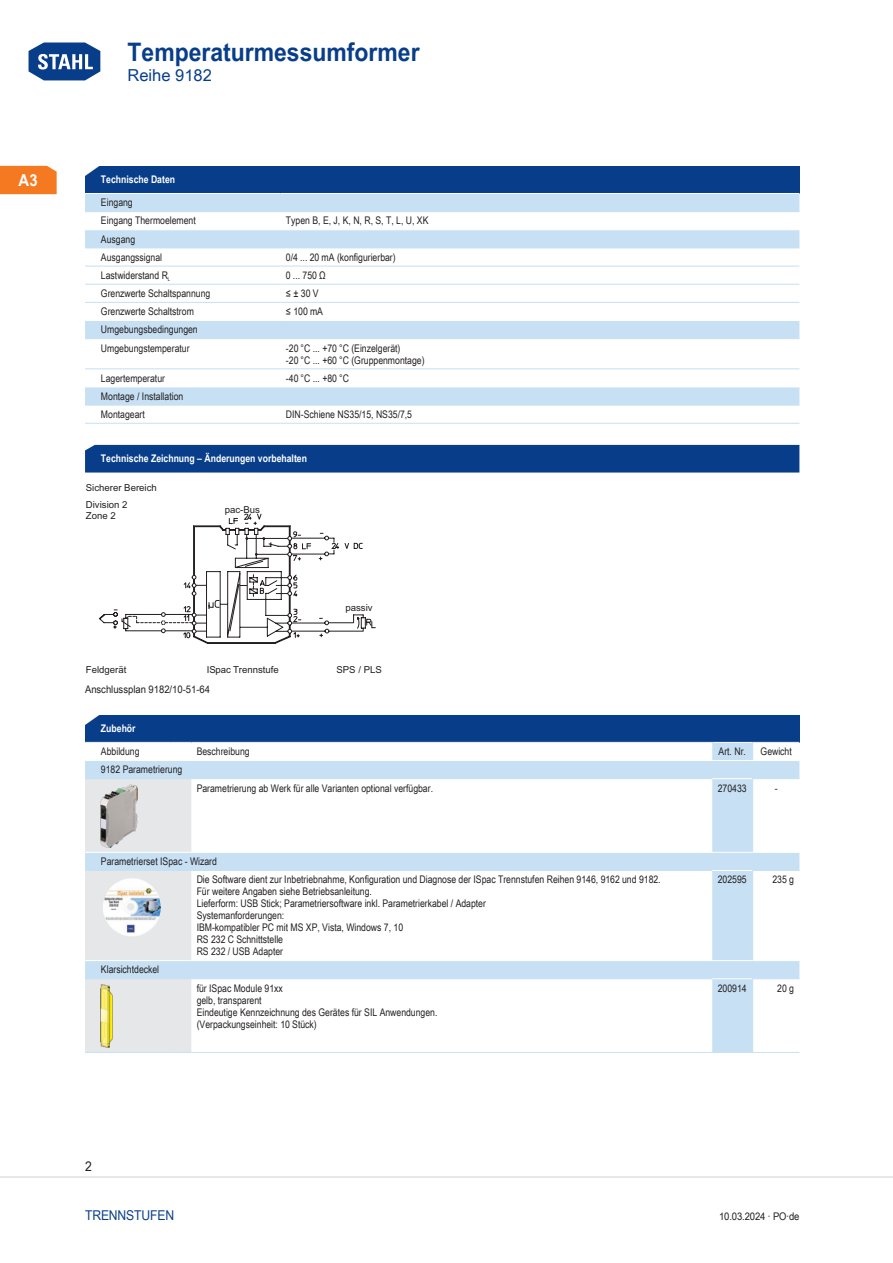
<style>
.page{position:relative;width:893px;height:1263px;background:#fff}
.page>*{position:absolute;margin:0;border:0;box-sizing:border-box;transform-origin:0 0}
.t1{font:700 25.5px "Arial Unicode MS";color:#083e89;scale:.9 1}
.TabHeader1stColumn{font:700 24px "Arial Unicode MS";color:#fff;scale:1.45 1}
.t2{font:16.5px "Arial Unicode MS";color:#083e89}
.t3{font:700 16.5px "Arial Unicode MS";color:#fff;scale:.9 1}
.t4{font:13.5px "Arial Unicode MS";letter-spacing:-.01em;color:#083e89;scale:.9 1}
.t5{font:13.5px "Arial Unicode MS";color:#231f20;scale:.9 1}
.TabBodyLeft{font:10.5px/12px "Arial Unicode MS";color:#231f20;scale:.83 1}
.TabBody1stColumn{font:10.5px "Arial Unicode MS";color:#231f20;scale:.83 1}
.TabHeader1stColumn-2{font:700 10.5px "Arial Unicode MS";color:#fff;scale:.83 1}
.TabBody1stColumnTitl{font:10.5px "Arial Unicode MS";color:#231f20;scale:.83 1}
.TabBodyLeft-2{font:10.5px "Arial Unicode MS";color:#231f20;scale:.9 1}
.TabBodyCenter{font:10.5px "Arial Unicode MS";color:#231f20;scale:.83 1}
.TabBodyRight{font:10.5px "Arial Unicode MS";color:#231f20;scale:.83 1}
.t6{font:9.6px/10.6px "Arial";color:#231f20}
.s1{font-weight:400;font-size:31.65px;color:#fff}
</style>
<div class="page">
<svg style="left:28px;top:42px;width:73px;height:39px"></svg>
<hr style="left:0;top:1176px;width:893px;height:2px;background:#e6e7e9">
<div style="left:0;top:166px;width:57px;height:28px;background:#f47921"></div>
<div style="left:85px;top:166px;width:714px;height:27px;background:#083e89"></div>
<svg style="left:85px;top:194px;width:714px;height:211px"></svg>
<hr style="left:85px;top:211px;width:196px;height:1px;background:#c7e0f3">
<hr style="left:281px;top:211px;width:518px;height:1px;background:#c7e0f3">
<hr style="left:85px;top:229px;width:196px;height:1px;background:#fff">
<hr style="left:281px;top:229px;width:518px;height:1px;background:#fff">
<hr style="left:85px;top:248px;width:196px;height:1px;background:#c7e0f3">
<hr style="left:281px;top:248px;width:518px;height:1px;background:#c7e0f3">
<hr style="left:85px;top:266px;width:196px;height:1px;background:#c7e0f3">
<hr style="left:281px;top:266px;width:518px;height:1px;background:#c7e0f3">
<hr style="left:85px;top:284px;width:196px;height:1px;background:#c7e0f3">
<hr style="left:281px;top:284px;width:518px;height:1px;background:#c7e0f3">
<hr style="left:85px;top:302px;width:196px;height:1px;background:#c7e0f3">
<hr style="left:281px;top:302px;width:518px;height:1px;background:#c7e0f3">
<hr style="left:85px;top:320px;width:196px;height:1px;background:#fff">
<hr style="left:281px;top:320px;width:518px;height:1px;background:#fff">
<hr style="left:85px;top:338px;width:196px;height:1px;background:#c7e0f3">
<hr style="left:281px;top:338px;width:518px;height:1px;background:#c7e0f3">
<hr style="left:85px;top:368px;width:196px;height:1px;background:#c7e0f3">
<hr style="left:281px;top:368px;width:518px;height:1px;background:#c7e0f3">
<hr style="left:85px;top:387px;width:196px;height:1px;background:#fff">
<hr style="left:281px;top:387px;width:518px;height:1px;background:#fff">
<hr style="left:85px;top:405px;width:196px;height:1px;background:#c7e0f3">
<hr style="left:85px;top:423px;width:196px;height:1px;background:#c7e0f3">
<hr style="left:281px;top:405px;width:518px;height:1px;background:#c7e0f3">
<hr style="left:281px;top:423px;width:518px;height:1px;background:#c7e0f3">
<div style="left:85px;top:445px;width:714px;height:27px;background:#083e89"></div>
<div style="left:85px;top:715px;width:714px;height:27px;background:#083e89"></div>
<svg style="left:85px;top:743px;width:714px;height:309px"></svg>
<svg style="left:170px;top:742px;width:21px;height:1px"></svg>
<svg style="left:752px;top:743px;width:1px;height:17px"></svg>
<hr style="left:85px;top:760px;width:85px;height:1px;background:#fff">
<svg style="left:170px;top:760px;width:21px;height:1px"></svg>
<hr style="left:191px;top:760px;width:521px;height:1px;background:#fff">
<hr style="left:712px;top:760px;width:41px;height:1px;background:#fff">
<hr style="left:753px;top:760px;width:46px;height:1px;background:#fff">
<hr style="left:191px;top:778px;width:521px;height:1px;background:#c7e0f3">
<hr style="left:712px;top:778px;width:40px;height:1px;background:#fff">
<hr style="left:752px;top:778px;width:47px;height:1px;background:#c7e0f3">
<hr style="left:752px;top:779px;width:1px;height:73px;background:#c7e0f3">
<hr style="left:191px;top:852px;width:521px;height:1px;background:#fff">
<hr style="left:712px;top:852px;width:41px;height:1px;background:#fff">
<hr style="left:753px;top:852px;width:46px;height:1px;background:#fff">
<hr style="left:191px;top:870px;width:521px;height:1px;background:#c7e0f3">
<hr style="left:712px;top:870px;width:40px;height:1px;background:#fff">
<hr style="left:752px;top:870px;width:47px;height:1px;background:#c7e0f3">
<hr style="left:752px;top:871px;width:1px;height:89px;background:#c7e0f3">
<hr style="left:191px;top:960px;width:521px;height:1px;background:#fff">
<hr style="left:712px;top:960px;width:41px;height:1px;background:#fff">
<hr style="left:753px;top:960px;width:46px;height:1px;background:#fff">
<svg style="left:85px;top:778px;width:106px;height:275px;background:#e0e5ea"></svg>
<hr style="left:191px;top:978px;width:521px;height:1px;background:#c7e0f3">
<hr style="left:191px;top:1052px;width:521px;height:1px;background:#c7e0f3">
<hr style="left:712px;top:978px;width:40px;height:1px;background:#fff">
<hr style="left:712px;top:1052px;width:41px;height:1px;background:#c7e0f3">
<hr style="left:752px;top:978px;width:47px;height:1px;background:#c7e0f3">
<hr style="left:753px;top:1052px;width:46px;height:1px;background:#c7e0f3">
<hr style="left:752px;top:979px;width:1px;height:73px;background:#c7e0f3">
<img style="left:101px;top:784px;width:37px;height:63px">
<img style="left:103px;top:878px;width:58px;height:59px">
<img style="left:101px;top:984px;width:12px;height:63px">
<svg style="left:99px;top:513px;width:277px;height:131px"></svg>
<h1 class="t1" style="left:26px;top:33px;width:438px"><span class="s1">Home</span> Temperaturmessumformer</h1>
<h3 class="t2" style="left:128px;top:63px;width:86px">Reihe 9182</h3>
<h3 class="t3" style="left:19px;top:168px;width:23px">A3</h3>
<p class="TabHeader1stColumn" style="left:82px;top:154px;width:16px">◤</p>
<p class="TabHeader1stColumn-2" style="left:101px;top:172px;width:91px">Technische Daten</p>
<p class="TabBody1stColumn" style="left:101px;top:195px;width:40px">Eingang</p>
<p class="TabBody1stColumn" style="left:101px;top:213px;width:116px">Eingang Thermoelement</p>
<p class="TabBodyLeft" style="left:286px;top:215px;width:173px">Typen B, E, J, K, N, R, S, T, L, U, XK</p>
<p class="TabBody1stColumn" style="left:101px;top:231px;width:43px">Ausgang</p>
<p class="TabBody1stColumn" style="left:101px;top:249px;width:75px">Ausgangssignal</p>
<p class="TabBodyLeft" style="left:286px;top:251px;width:134px">0/4 ... 20 mA (konfigurierbar)</p>
<p class="TabBody1stColumn" style="left:101px;top:268px;width:85px">Lastwiderstand R<sub>L</sub></p>
<p class="TabBodyLeft" style="left:286px;top:269px;width:49px">0 ... 750 Ω</p>
<p class="TabBody1stColumn" style="left:101px;top:286px;width:133px">Grenzwerte Schaltspannung</p>
<p class="TabBodyLeft" style="left:286px;top:287px;width:41px">≤ ± 30 V</p>
<p class="TabBody1stColumn" style="left:101px;top:304px;width:113px">Grenzwerte Schaltstrom</p>
<p class="TabBodyLeft" style="left:286px;top:305px;width:46px">≤ 100 mA</p>
<p class="TabBody1stColumn" style="left:101px;top:322px;width:118px">Umgebungsbedingungen</p>
<p class="TabBody1stColumn" style="left:101px;top:340px;width:108px">Umgebungstemperatur</p>
<p class="TabBodyLeft" style="left:286px;top:342px;width:168px">-20 °C ... +70 °C (Einzelgerät)<br>-20 °C ... +60 °C (Gruppenmontage)</p>
<p class="TabBody1stColumn" style="left:101px;top:370px;width:79px">Lagertemperatur</p>
<p class="TabBodyLeft" style="left:286px;top:372px;width:77px">-40 °C ... +80 °C</p>
<p class="TabBody1stColumn" style="left:101px;top:388px;width:101px">Montage / Installation</p>
<p class="TabBody1stColumn" style="left:101px;top:407px;width:54px">Montageart</p>
<p class="TabBodyLeft" style="left:286px;top:408px;width:153px">DIN-Schiene NS35/15, NS35/7,5</p>
<p class="TabHeader1stColumn-2" style="left:101px;top:451px;width:250px">Technische Zeichnung – Änderungen vorbehalten</p>
<p class="t6" style="left:86px;top:483px;width:72px">Sicherer Bereich</p>
<p class="t6" style="left:86px;top:500px;width:43px">Division 2<br>Zone 2</p>
<p class="t6" style="left:225px;top:505px;width:37px">pac-Bus</p>
<p class="t6" style="left:346px;top:604px;width:29px">passiv</p>
<p class="t6" style="left:86px;top:665px;width:42px">Feldgerät</p>
<p class="t6" style="left:207px;top:665px;width:73px">ISpac Trennstufe</p>
<p class="t6" style="left:336px;top:665px;width:47px">SPS / PLS</p>
<p class="TabBodyLeft-2" style="left:85px;top:682px;width:140px">Anschlussplan 9182/10-51-64</p>
<p class="TabHeader1stColumn" style="left:82px;top:702px;width:16px">◤</p>
<p class="TabHeader1stColumn-2" style="left:101px;top:720px;width:43px">Zubehör</p>
<p class="TabBody1stColumn" style="left:101px;top:744px;width:48px">Abbildung</p>
<p class="TabBodyLeft" style="left:197px;top:745px;width:65px">Beschreibung</p>
<p class="TabBodyCenter" style="left:719px;top:744px;width:35px">Art. N r.</p>
<p class="TabBodyCenter" style="left:761px;top:744px;width:39px">Gewicht</p>
<p class="TabBody1stColumnTitl" style="left:101px;top:762px;width:100px">9182 Parametrierung</p>
<p class="TabBodyLeft" style="left:197px;top:781px;width:286px">Parametrierung ab Werk für alle Varianten optional verfügbar.</p>
<p class="TabBodyCenter" style="left:718px;top:780px;width:36px">270433</p>
<p class="TabBodyCenter" style="left:775px;top:780px;width:5px">-</p>
<p class="TabBody1stColumnTitl" style="left:101px;top:854px;width:141px">Parametrierset ISpac - Wizard</p>
<p class="TabBodyLeft" style="left:197px;top:873px;width:561px">Die Software dient zur Inbetriebnahme, Konfiguration und Diagnose der ISpac Trennstufen Reihen 9146, 9162 und 9182.<br>Für weitere Angaben siehe Betriebsanleitung.<br>Lieferform: USB Stick; Parametriersoftware inkl. Parametrierkabel / Adapter<br>Systemanforderungen:<br>IBM-kompatibler PC mit MS XP, Vista, Windows 7, 10<br>RS 232 C Schnittstelle<br>RS 232 / USB Adapter</p>
<p class="TabBodyCenter" style="left:718px;top:872px;width:36px">202595</p>
<p class="TabBodyRight" style="left:772px;top:872px;width:28px">235 g</p>
<p class="TabBody1stColumnTitl" style="left:101px;top:962px;width:72px">Klarsichtdeckel</p>
<p class="TabBodyLeft" style="left:197px;top:982px;width:292px">für ISpac Module 91xx<br>gelb, transparent<br>Eindeutige Kennzeichnung des Gerätes für SIL Anwendungen. (Verpackungseinheit: 10 Stück)</p>
<p class="TabBodyCenter" style="left:718px;top:980px;width:36px">200914</p>
<p class="TabBodyRight" style="left:777px;top:980px;width:22px">20 g</p>
<p class="t5" style="left:85px;top:1157px;width:9px">2</p>
<p class="t4" style="left:85px;top:1205px;width:101px">Trennstufen</p>
<p class="TabBodyLeft-2" style="left:719px;top:1208px;width:91px">10.03.2024 · PO·de</p>
</div>
